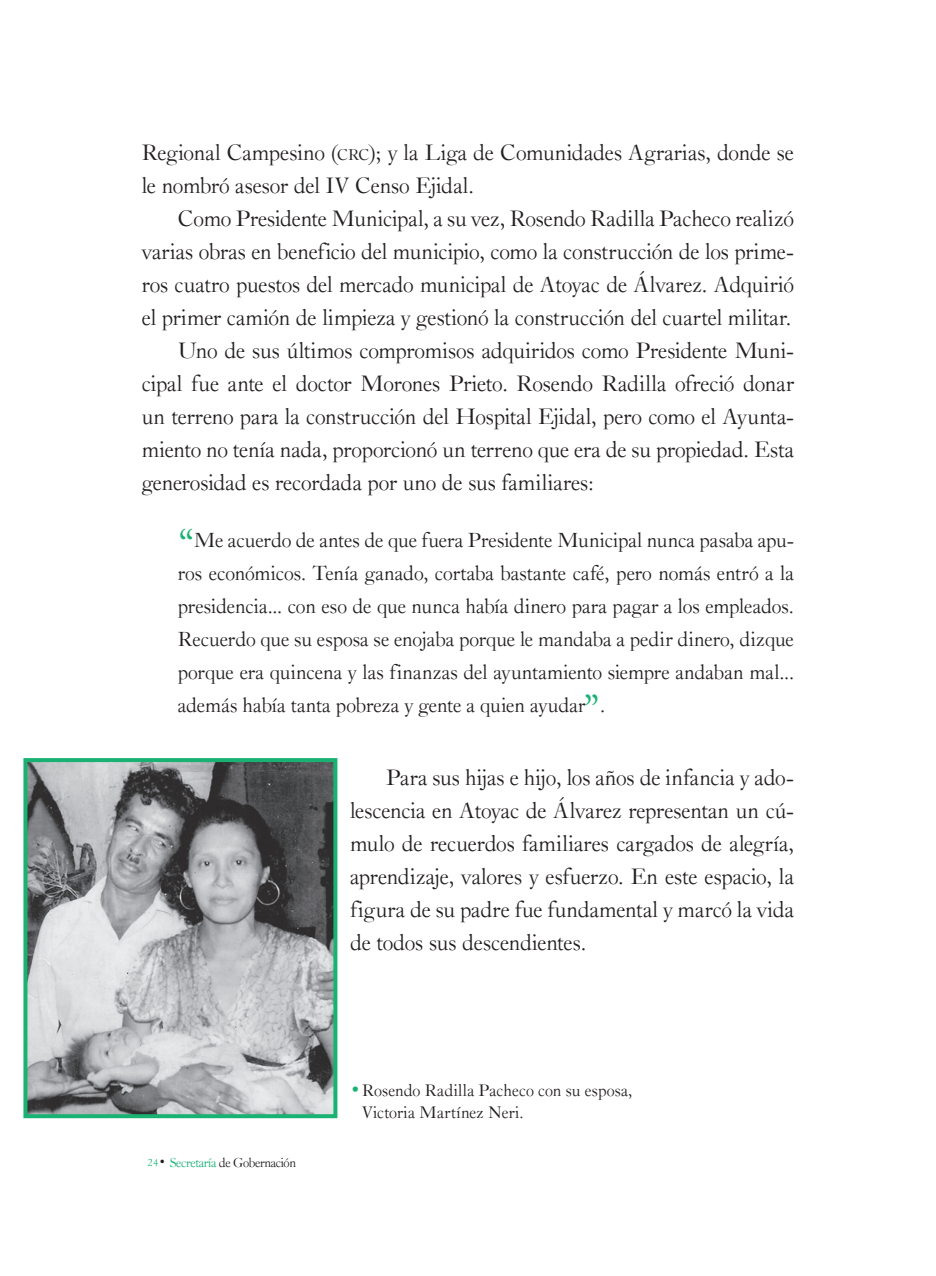
<style>
.page{position:relative;width:936px;height:1276px;background:#fff}
.page>*{position:absolute;margin:0;border:0;box-sizing:border-box;transform-origin:0 0}
.t1{font:24px/33px "Caslon Old Face BT";letter-spacing:-.01em;color:#231f20}
.t2{font:22px/33px "Caslon Old Face BT";letter-spacing:-.005em;color:#231f20;text-align:justify}
.t3{font:18px/22px "Caslon Old Face BT";letter-spacing:.005em;color:#231f20}
.t4{font:14px "Caslon Old Face BT";letter-spacing:-.03em;color:#231f20}
.s1{font-size:16.8px}
.s2{font-size:40px;color:#19b273}
.s3{font-size:12px;color:#19b273}
.s4{font-size:12px}
.s5{color:#19b273}
</style>
<div class="page">
<img style="left:28px;top:763px;width:304px;height:350px">
<div style="left:23px;top:758px;width:314px;height:360px;border:4px solid #19b273"></div>
<p class="t1" style="left:142px;top:135px;width:654px">Regional Campesino (<span class="s1">CRC</span>); y la Liga de Comunidades Agrarias, donde se le nombró asesor del IV Censo Ejidal.</p>
<p class="t1" style="left:178px;top:201px;width:618px">Como Presidente Municipal, a su vez, Rosendo Radilla Pacheco realizó</p>
<p class="t1" style="left:142px;top:234px;width:654px">varias obras en beneficio del municipio, como la construcción de los prime-</p>
<p class="t1" style="left:142px;top:267px;width:653px">ros cuatro puestos del mercado municipal de Atoyac de Álvarez. Adquirió</p>
<p class="t1" style="left:142px;top:300px;width:651px">el primer camión de limpieza y gestionó la construcción del cuartel militar.</p>
<p class="t1" style="left:178px;top:333px;width:618px">Uno de sus últimos compromisos adquiridos como Presidente Muni-</p>
<p class="t1" style="left:142px;top:366px;width:654px">cipal fue ante el doctor Morones Prieto. Rosendo Radilla ofreció donar</p>
<p class="t1" style="left:142px;top:399px;width:654px">un terreno para la construcción del Hospital Ejidal, pero como el Ayunta-</p>
<p class="t1" style="left:142px;top:432px;width:654px">miento no tenía nada, proporcionó un terreno que era de su propiedad. Esta</p>
<p class="t1" style="left:142px;top:465px;width:454px">generosidad es recordada por uno de sus familiares:</p>
<p class="t2" style="left:178px;top:523px;width:618px"><span class="s2">“</span>Me acuerdo de antes de que fuera Presidente Municipal nunca pasaba apu&shy;ros económicos. Tenía ganado, cortaba bastante café, pero nomás entró a la presidencia... con eso de que nunca había dinero para pagar a los empleados.<br>Recuerdo que su esposa se enojaba porque le mandaba a pedir dinero, dizque porque era quincena y las finanzas del ayuntamiento siempre andaban mal... además había tanta pobreza y gente a quien ayudar<span class="s2">”</span>.</p>
<p class="t1" style="left:350px;top:760px;width:445px;text-align:justify;text-indent:36px">Para sus hijas e hijo, los años de infancia y ado&shy;lescencia en Atoyac de Álvarez representan un cú&shy;mulo de recuerdos familiares cargados de alegría, aprendizaje, valores y esfuerzo. En este espacio, la figura de su padre fue fundamental y marcó la vida de todos sus descendientes.</p>
<p class="t4" style="left:147px;top:1154px;width:150px"><span class="s3">24</span><span class="s4">•</span> <span class="s5">Secretaría</span> de Gobernación</p>
<p class="t3" style="left:362px;top:1079px;width:272px;text-indent:-12px"><span class="s5">•</span>Rosendo Radilla Pacheco con su esposa,<br>Victoria Martínez Neri.</p>
</div>
